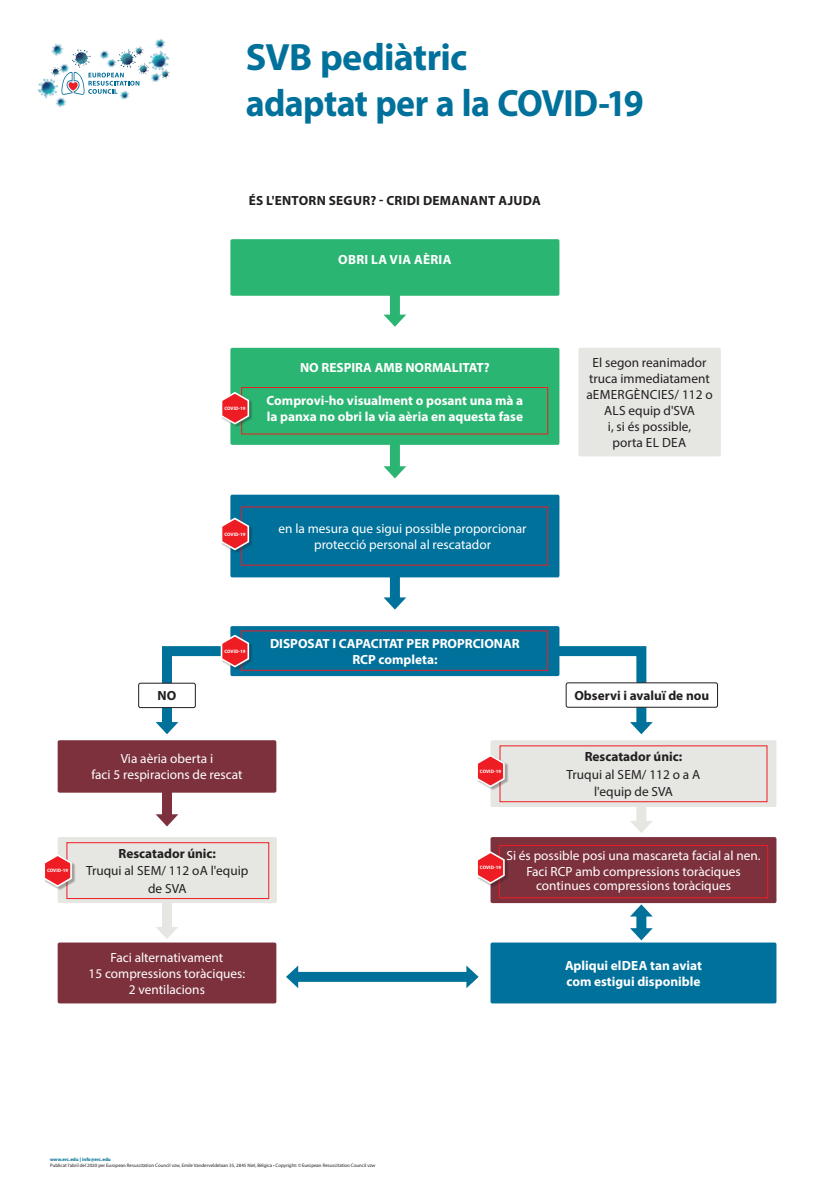
<style>
.page{position:relative;width:835px;height:1180px;background:#fff}
.page>*{position:absolute;margin:0;border:0;box-sizing:border-box;transform-origin:0 0}
.t1{font:700 38.15px/45.8px "Myriad Pro";letter-spacing:-.02em;color:#00719b}
.t2{font:13.3px/16px "Myriad Pro";color:#fff;text-align:center}
.t3{font:700 13.3px/16px "Myriad Pro";color:#fff}
.t4{font:13.3px/16px "Myriad Pro";color:#231f20;text-align:center}
.t5{font:700 13.3px "Myriad Pro";color:#231f20}
.t6{font:700 13.3px "Myriad Pro";letter-spacing:.02em;color:#231f20}
.t7{font:700 13.3px "Myriad Pro";letter-spacing:.02em;color:#fff}
.t8{font:4.9px "Myriad Pro";color:#231f20}
.t9{font:700 4.9px "Myriad Pro";color:#fff}
.t10{font:700 4.9px "Myriad Pro";color:#00719b}
</style>
<div class="page">
<svg style="left:545px;top:641px;width:107px;height:94px"></svg>
<div style="left:390px;top:565px;width:10px;height:36px;background:#00719b"></div>
<svg style="left:383px;top:597px;width:23px;height:12px"></svg>
<img style="left:37px;top:78px;width:15px;height:21px">
<img style="left:52px;top:95px;width:15px;height:13px">
<img style="left:54px;top:43px;width:8px;height:3px">
<img style="left:149px;top:52px;width:21px;height:18px">
<img style="left:154px;top:38px;width:12px;height:14px">
<svg style="left:160px;top:69px;width:10px;height:10px"></svg>
<img style="left:119px;top:95px;width:10px;height:5px">
<img style="left:150px;top:70px;width:14px;height:12px">
<svg style="left:51px;top:46px;width:98px;height:49px"></svg>
<div style="left:390px;top:291px;width:10px;height:27px;background:#2bb572"></div>
<svg style="left:384px;top:315px;width:22px;height:12px"></svg>
<div style="left:230px;top:239px;width:329px;height:57px;background:#2bb572;border-radius:2px"></div>
<div style="left:578px;top:348px;width:142px;height:108px;background:#e6e6e2;border-radius:2px"></div>
<div style="left:58px;top:740px;width:218px;height:52px;background:#7c313d;border-radius:2px"></div>
<div style="left:390px;top:434px;width:10px;height:36px;background:#2bb572"></div>
<svg style="left:383px;top:466px;width:23px;height:12px"></svg>
<div style="left:230px;top:348px;width:329px;height:97px;background:#2bb572;border-radius:2px"></div>
<div style="left:230px;top:495px;width:329px;height:82px;background:#00719b;border-radius:2px"></div>
<div style="left:162px;top:787px;width:10px;height:31px;background:#7c313d"></div>
<svg style="left:156px;top:814px;width:22px;height:12px"></svg>
<div style="left:490px;top:837px;width:286px;height:66px;background:#7c313d;border-radius:2px"></div>
<div style="left:162px;top:877px;width:10px;height:54px;background:#e6e6e2"></div>
<svg style="left:156px;top:927px;width:22px;height:12px"></svg>
<div style="left:58px;top:837px;width:219px;height:66px;background:#e6e6e2;border-radius:2px"></div>
<div style="left:58px;top:942px;width:218px;height:61px;background:#7c313d;border-radius:2px"></div>
<div style="left:490px;top:942px;width:286px;height:61px;background:#00719b;border-radius:2px"></div>
<div style="left:294px;top:972px;width:176px;height:10px;background:#00719b"></div>
<svg style="left:286px;top:966px;width:12px;height:22px"></svg>
<div style="left:636px;top:912px;width:10px;height:20px;background:#00719b"></div>
<svg style="left:630px;top:928px;width:22px;height:12px"></svg>
<svg style="left:630px;top:904px;width:22px;height:12px"></svg>
<div style="left:230px;top:626px;width:329px;height:50px;background:#00719b;border-radius:2px"></div>
<div style="left:138px;top:683px;width:57px;height:25px;border:1px solid #231f20;border-radius:2px"></div>
<div style="left:566px;top:683px;width:151px;height:24px;background:#fff;border-radius:2px"></div>
<div style="left:566px;top:682px;width:151px;height:25px;border:1px solid #231f20;border-radius:2px"></div>
<div style="left:241px;top:387px;width:307px;height:47px;border:1px solid #ee1d23"></div>
<div style="left:221px;top:392px;width:32px;height:36px;background:#231f20;opacity:.35"></div>
<svg style="left:221px;top:390px;width:29px;height:36px"></svg>
<div style="left:221px;top:518px;width:32px;height:36px;background:#231f20;opacity:.35"></div>
<svg style="left:221px;top:516px;width:29px;height:35px"></svg>
<svg style="left:156px;top:633px;width:111px;height:101px"></svg>
<div style="left:67px;top:842px;width:202px;height:57px;border:1px solid #ee1d23"></div>
<div style="left:44px;top:855px;width:31px;height:35px;background:#231f20;opacity:.35"></div>
<svg style="left:44px;top:853px;width:29px;height:35px"></svg>
<div style="left:636px;top:787px;width:10px;height:37px;background:#e6e6e2"></div>
<svg style="left:630px;top:821px;width:22px;height:12px"></svg>
<div style="left:490px;top:740px;width:286px;height:67px;background:#e6e6e2;border-radius:2px"></div>
<div style="left:499px;top:745px;width:268px;height:57px;border:1px solid #ee1d23"></div>
<div style="left:476px;top:755px;width:32px;height:36px;background:#231f20;opacity:.35"></div>
<div style="left:499px;top:845px;width:268px;height:53px;border:1px solid #ee1d23"></div>
<div style="left:476px;top:852px;width:32px;height:35px;background:#231f20;opacity:.35"></div>
<svg style="left:466px;top:753px;width:40px;height:251px"></svg>
<h1 class="t1" style="left:246px;top:33px;width:399px">SVB pediàtric<br>adaptat per a la COVID-19</h1>
<p class="t6" style="left:249px;top:192px;width:293px">ÉS L'ENTORN SEGUR? - CRIDI DEMANANT AJUDA</p>
<p class="t7" style="left:338px;top:251px;width:115px">OBRI LA VIA AÈRIA</p>
<p class="t9" style="left:224px;top:405px;width:23px">COVID-19</p>
<p class="t3" style="left:300px;top:359px;width:191px">NO RESPIRA AMB NORMALITAT?</p>
<p class="t3" style="left:266px;top:392px;width:258px">Comprovi-ho visualment o posant una mà a la panxa no obri la via aèria en aquesta fase</p>
<p class="t9" style="left:224px;top:531px;width:23px">COVID-19</p>
<p class="t2" style="left:278px;top:520px;width:249px">en la mesura que sigui possible proporcionar protecció personal al rescatador</p>
<p class="t9" style="left:224px;top:648px;width:23px">COVID-19</p>
<p class="t3" style="left:270px;top:635px;width:251px;text-align:center">DISPOSAT I CAPACITAT PER PROPRCIONAR<br>RCP completa:</p>
<p class="t4" style="left:586px;top:354px;width:128px">El segon reanimador truca immediatament aEMERGÈNCIES/ 112 o<br>ALS equip d'SVA<br>i, si és possible,<br>porta EL DEA</p>
<p class="t5" style="left:157px;top:687px;width:20px">NO</p>
<p class="t5" style="left:574px;top:687px;width:136px">Observi i avaluï de nou</p>
<p class="t2" style="left:91px;top:751px;width:153px">Via aèria oberta i<br>faci 5 respiracions de rescat</p>
<p class="t9" style="left:47px;top:867px;width:23px">COVID-19</p>
<p class="t5" style="left:118px;top:844px;width:99px">Rescatador únic:</p>
<p class="t4" style="left:86px;top:861px;width:164px;line-height:17.5px">Truqui al SEM/ 112 oA l'equip de SVA</p>
<p class="t2" style="left:89px;top:949px;width:158px">Faci alternativament<br>15 compressions toràciques:<br>2 ventilacions</p>
<p class="t10" style="left:50px;top:1156px;width:62px">www.erc.edu | info@erc.edu</p>
<p class="t8" style="left:50px;top:1162px;width:327px">Publicat l'abril del 2020 per European Resuscitation Council vzw, Emile Vanderveldelaan 35, 2845 Niel, Bèlgica • Copyright: ©European Resuscitation Council vzw</p>
<p class="t9" style="left:480px;top:768px;width:23px">COVID-19</p>
<p class="t5" style="left:584px;top:748px;width:99px">Rescatador únic:</p>
<p class="t4" style="left:566px;top:765px;width:135px;line-height:17.5px">Truqui al SEM/ 112 o a A l'equip de SVA</p>
<p class="t2" style="left:506px;top:848px;width:255px">Si és possible posi una mascareta facial al nen.<br>Faci RCP amb compressions toràciques</p>
<p class="t2" style="left:536px;top:877px;width:196px">continues compressions toràciques</p>
<p class="t9" style="left:480px;top:864px;width:23px">COVID-19</p>
<p class="t3" style="left:565px;top:957px;width:138px">Apliqui elDEA tan aviat com estigui disponible</p>
</div>
